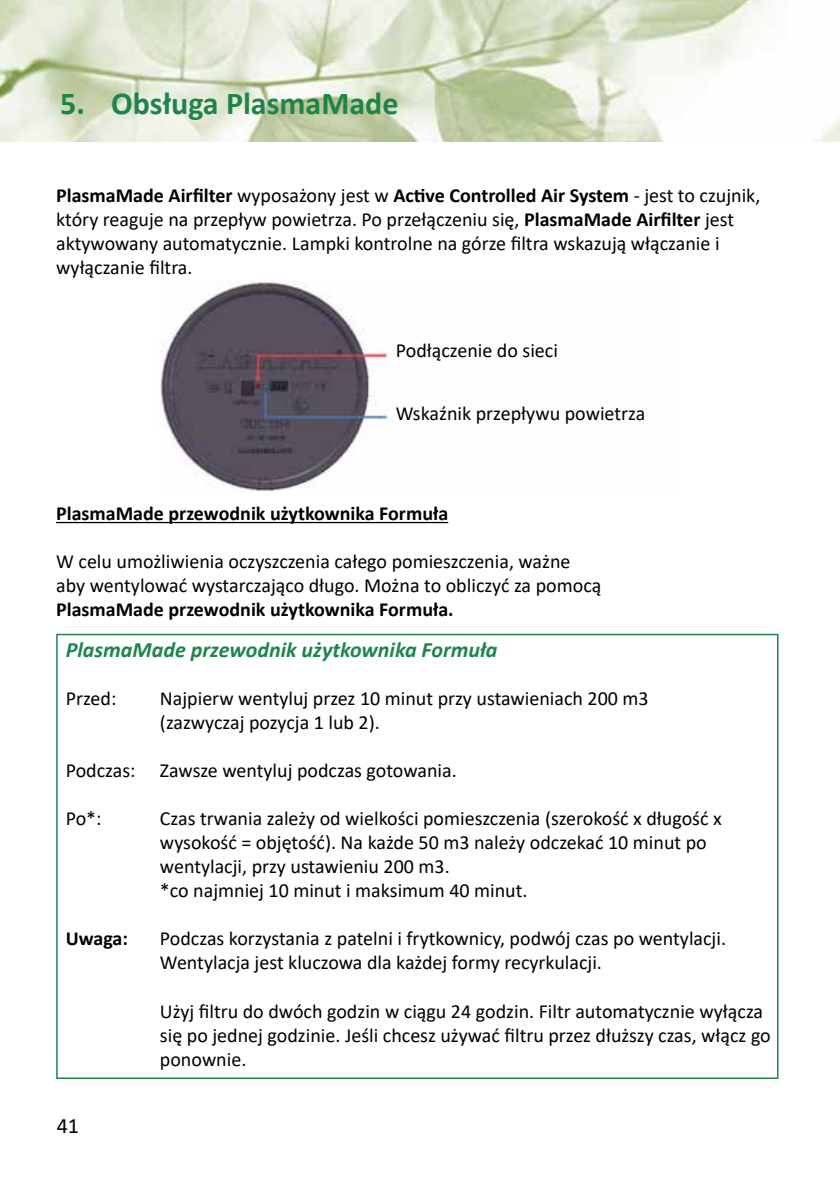
<style>
.page{position:relative;width:840px;height:1191px;background:#fff}
.page>*{position:absolute;margin:0;border:0;box-sizing:border-box;transform-origin:0 0}
.t1{font:700 32px "Calibri";color:#1e854a}
.t2{font:italic 700 22px "Calibri";color:#1e854a}
.t3{font:22px "Calibri";color:#000}
.t4{font:20px/24px "Calibri";color:#000}
.t5{font:700 20px "Calibri";color:#000}
.s1{font-weight:700}
</style>
<div class="page">
<img style="left:0;top:0;width:839px;height:142px">
<hr style="left:56px;top:522px;width:392px;height:1px;background:#000">
<div style="left:56px;top:634px;width:722px;height:445px;border:2px solid #1e854a"></div>
<img style="left:160px;top:281px;width:230px;height:209px">
<h1 class="t1" style="left:60px;top:81px;width:340px">5. Obsługa PlasmaMade</h1>
<p class="t4" style="left:56px;top:183px;width:705px"><span class="s1">PlasmaMade Airfilter</span> wyposażony jest w <span class="s1">Active Controlled Air System</span> - jest to czujnik, który reaguje na przepływ powietrza. Po przełączeniu się, <span class="s1">PlasmaMade Airfilter</span> jest aktywowany automatycznie. Lampki kontrolne na górze filtra wskazują włączanie i wyłączanie filtra.</p>
<p class="t4" style="left:395px;top:337px;width:163px">Podłączenie do sieci</p>
<p class="t4" style="left:395px;top:401px;width:251px">Wskaźnik przepływu powietrza</p>
<p class="t5" style="left:56px;top:499px;width:393px">PlasmaMade przewodnik użytkownika Formuła</p>
<p class="t4" style="left:56px;top:549px;width:546px">W celu umożliwienia oczyszczenia całego pomieszczenia, ważne aby wentylować wystarczająco długo. Można to obliczyć za pomocą</p>
<p class="t5" style="left:56px;top:595px;width:398px">PlasmaMade przewodnik użytkownika Formuła.</p>
<p class="t2" style="left:66px;top:634px;width:433px">PlasmaMade przewodnik użytkownika Formuła</p>
<p class="t4" style="left:66px;top:686px;width:52px">Przed:</p>
<p class="t4" style="left:160px;top:686px;width:490px">Najpierw wentyluj przez 10 minut przy ustawieniach 200 m3 (zazwyczaj pozycja 1 lub 2).</p>
<p class="t4" style="left:66px;top:758px;width:392px">Podczas: Zawsze wentyluj podczas gotowania.</p>
<p class="t4" style="left:66px;top:806px;width:37px">Po*:</p>
<p class="t4" style="left:160px;top:806px;width:563px">Czas trwania zależy od wielkości pomieszczenia (szerokość x długość x wysokość = objętość). Na każde 50 m3 należy odczekać 10 minut po wentylacji, przy ustawieniu 200 m3.<br>*co najmniej 10 minut i maksimum 40 minut.</p>
<p class="t5" style="left:66px;top:924px;width:64px">Uwaga:</p>
<p class="t4" style="left:160px;top:926px;width:567px">Podczas korzystania z patelni i frytkownicy, podwój czas po wentylacji.<br>Wentylacja jest kluczowa dla każdej formy recyrkulacji.</p>
<p class="t4" style="left:160px;top:998px;width:612px">Użyj filtru do dwóch godzin w ciągu 24 godzin. Filtr automatycznie wyłącza się po jednej godzinie. Jeśli chcesz używać filtru przez dłuższy czas, włącz go ponownie.</p>
<p class="t3" style="left:57px;top:1110px;width:24px">41</p>
</div>
